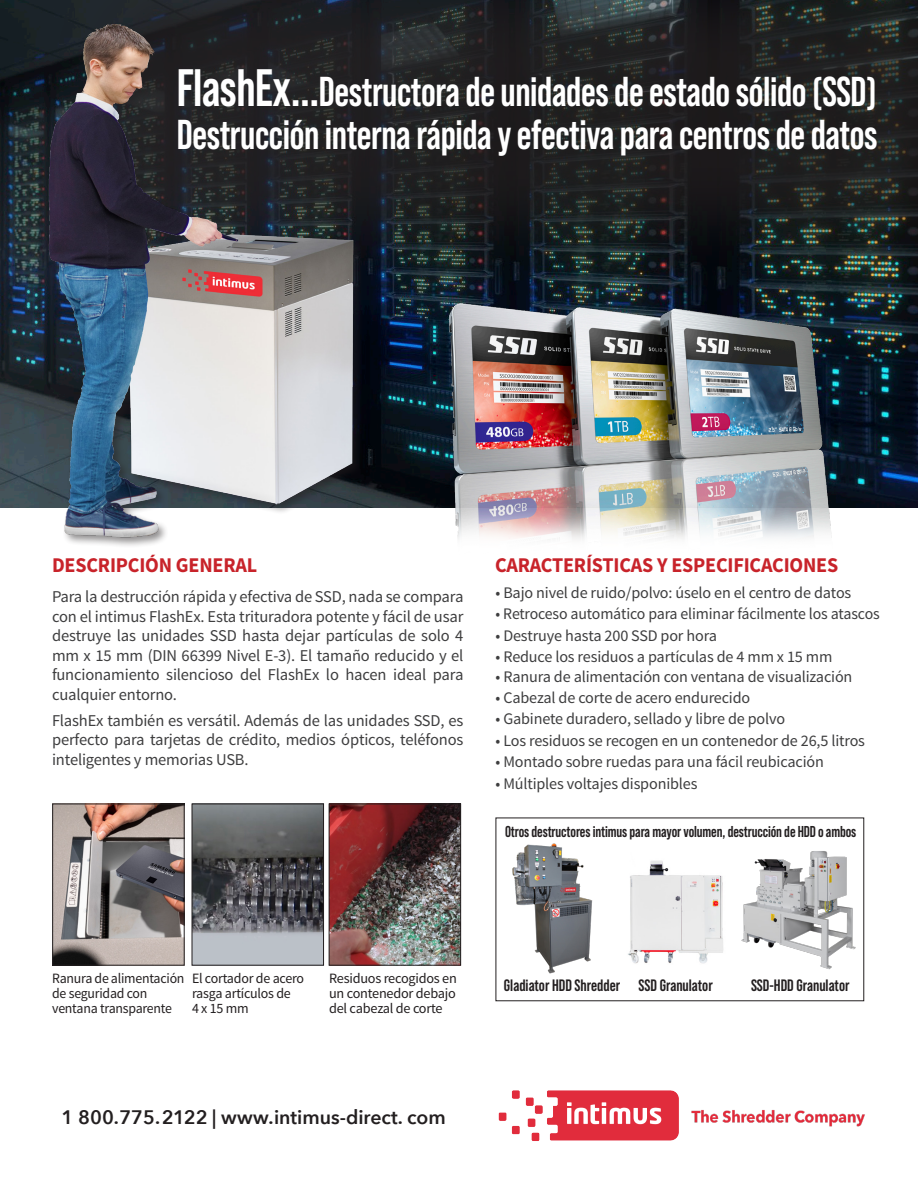
<style>
.page{position:relative;width:918px;height:1188px;background:#fff}
.page>*{position:absolute;margin:0;border:0;box-sizing:border-box;transform-origin:0 0}
.t1{font:700 41.7px "Bebas Neue Pro";letter-spacing:-.01em;color:#fff;scale:.94 1}
.Fließtext{font:700 21px "Source Sans Pro";letter-spacing:-.01em;color:#c8232a;scale:.96 1}
.t2{font:600 19.5px "Avenir Next";color:#231f20}
.Fließtext-2{font:16.5px/19.5px "Source Sans Pro";letter-spacing:-.01em;color:#3e3e3f;text-align:justify}
.t3{font:700 16.5px "Bebas Neue Pro";color:#231f20}
.Fließtext-3{font:16.2px "Source Sans Pro";letter-spacing:-.01em;color:#3e3e3f}
.t4{font:700 15.75px "Bebas Neue Pro";letter-spacing:-.005em;color:#231f20;scale:.95 1}
.t5{font:14.25px/15px "Source Sans Pro";letter-spacing:-.015em;color:#231f20}
.s1{font-size:52.5px}
</style>
<div class="page">
<img style="left:389px;top:281px;width:529px;height:227px">
<div style="left:52px;top:0;width:866px;height:281px;background:#231f20;opacity:.77"></div>
<img style="left:194px;top:806px;width:128px;height:158px">
<div style="left:192px;top:804px;width:132px;height:162px;border:1px solid #231f20"></div>
<img style="left:54px;top:806px;width:129px;height:158px">
<div style="left:52px;top:804px;width:133px;height:162px;border:1px solid #231f20"></div>
<img style="left:331px;top:806px;width:128px;height:158px">
<div style="left:329px;top:804px;width:132px;height:162px;border:1px solid #231f20"></div>
<img style="left:0;top:0;width:389px;height:546px">
<img style="left:409px;top:246px;width:467px;height:294px">
<img style="left:628px;top:860px;width:95px;height:104px">
<img style="left:512px;top:843px;width:81px;height:130px">
<img style="left:741px;top:851px;width:115px;height:119px">
<img style="left:498px;top:1090px;width:181px;height:51px">
<img style="left:691px;top:1110px;width:174px;height:17px">
<p class="t1" style="left:177px;top:68px;width:746px"><span class="s1">FlashEx...</span>Destructora de unidades de estado sólido (SSD)</p>
<p class="t1" style="left:177px;top:111px;width:747px">Destrucción interna rápida y efectiva para centros de datos</p>
<p class="Fließtext" style="left:52px;top:552px;width:215px">DESCRIPCIÓN GENERAL</p>
<p class="Fließtext" style="left:495px;top:552px;width:359px">CARACTERÍSTICAS Y ESPECIFICACIONES</p>
<p class="Fließtext-2" style="left:52px;top:587px;width:413px">Para la destrucción rápida y efectiva de SSD, nada se compara con el intimus FlashEx. Esta trituradora potente y fácil de usar destruye las unidades SSD hasta dejar partículas de solo 4 mm x 15 mm (DIN 66399 Nivel E-3). El tamaño reducido y el funcionamiento silencioso del FlashEx lo hacen ideal para cualquier entorno.</p>
<p class="Fließtext-2" style="left:52px;top:711px;width:413px">FlashEx también es versátil. Además de las unidades SSD, es perfecto para tarjetas de crédito, medios ópticos, teléfonos inteligentes y memorias USB.</p>
<p class="Fließtext-3" style="left:496px;top:583px;width:357px">• Bajo nivel de ruido/polvo: úselo en el centro de datos</p>
<p class="Fließtext-3" style="left:496px;top:604px;width:386px">• Retroceso automático para eliminar fácilmente los atascos</p>
<p class="Fließtext-3" style="left:496px;top:626px;width:223px">• Destruye hasta 200 SSD por hora</p>
<p class="Fließtext-3" style="left:496px;top:646px;width:338px">• Reduce los residuos a partículas de 4 mm x 15 mm</p>
<p class="Fließtext-3" style="left:496px;top:667px;width:358px">• Ranura de alimentación con ventana de visualización</p>
<p class="Fließtext-3" style="left:496px;top:688px;width:256px">• Cabezal de corte de acero endurecido</p>
<p class="Fließtext-3" style="left:496px;top:708px;width:291px">• Gabinete duradero, sellado y libre de polvo</p>
<p class="Fließtext-3" style="left:496px;top:730px;width:371px">• Los residuos se recogen en un contenedor de 26,5 litros</p>
<p class="Fließtext-3" style="left:496px;top:752px;width:330px">• Montado sobre ruedas para una fácil reubicación</p>
<p class="Fließtext-3" style="left:496px;top:774px;width:203px">• Múltiples voltajes disponibles</p>
<p class="t4" style="left:505px;top:822px;width:371px">Otros destructores intimus para mayor volumen, destrucción de HDD o ambos</p>
<p class="t5" style="left:52px;top:971px;width:134px">Ranura de alimentación de seguridad con ventana transparente</p>
<p class="t5" style="left:192px;top:971px;width:114px">El cortador de acero rasga artículos de<br>4 x 15 mm</p>
<p class="t5" style="left:329px;top:971px;width:129px;text-align:justify">Residuos recogidos en un contenedor debajo del cabezal de corte</p>
<p class="t3" style="left:504px;top:976px;width:118px">Gladiator HDD Shredder</p>
<p class="t3" style="left:639px;top:976px;width:76px">SSD Granulator</p>
<p class="t3" style="left:751px;top:976px;width:100px">SSD-HDD Granulator</p>
<p class="t2" style="left:61px;top:1100px;width:386px">1 800.775.2122 | www.intimus-direct. com</p>
</div>
